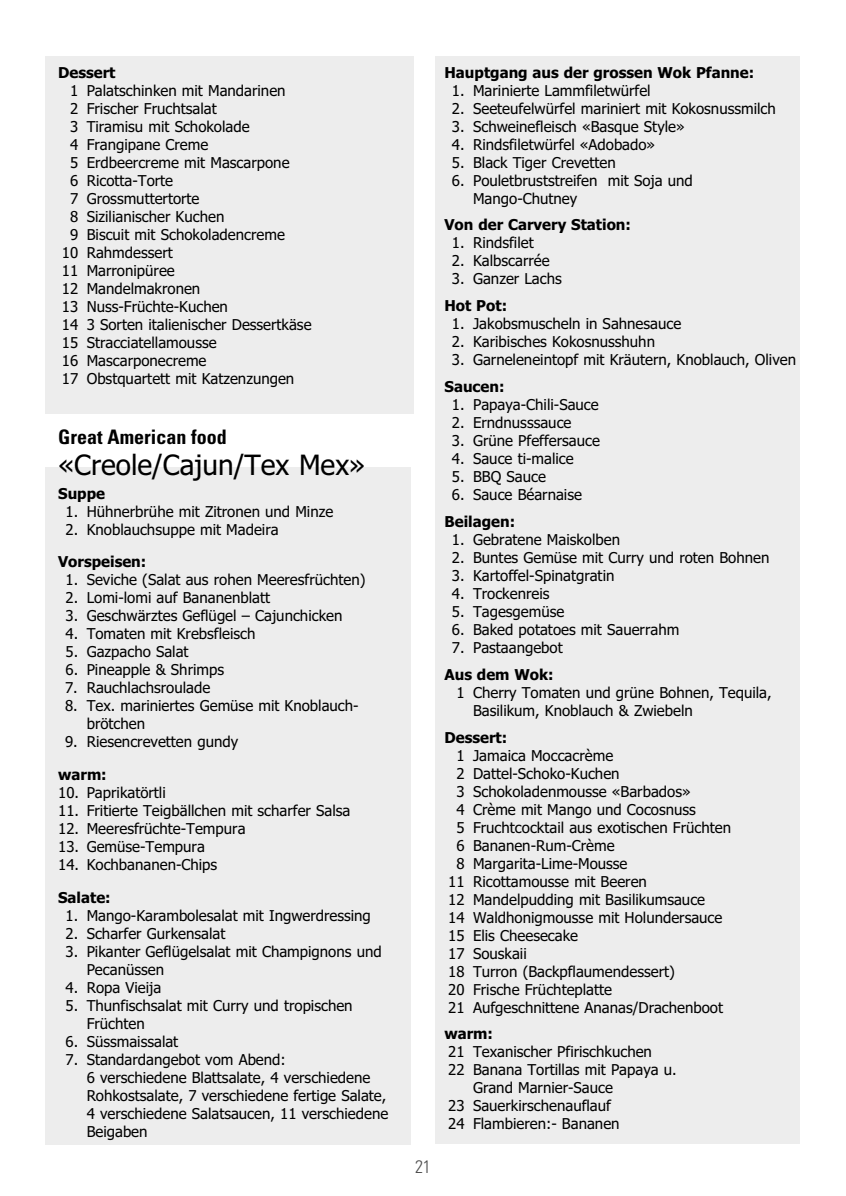
<style>
.page{position:relative;width:846px;height:1196px;background:#fff}
.page>*{position:absolute;margin:0;border:0;box-sizing:border-box;transform-origin:0 0}
.t1{font:28px "Tahoma";color:#000}
.t2{font:700 condensed 20px "Univers";color:#000}
.t3{font:300 condensed 18px "Univers";color:#4d4d4d}
.t4{font:15px/18px "Tahoma";color:#000}
.t5{font:700 15px "Tahoma";color:#000}
</style>
<div class="page">
<div style="left:435px;top:57px;width:364px;height:1086px;background:#ededed"></div>
<div style="left:45px;top:466px;width:366px;height:678px;background:#ededed"></div>
<div style="left:45px;top:57px;width:369px;height:357px;background:#ededed"></div>
<p class="t5" style="left:58px;top:64px;width:59px">Dessert</p>
<p class="t4" style="left:70px;top:81px;width:217px">1 Palatschinken mit Mandarinen</p>
<p class="t4" style="left:70px;top:99px;width:148px">2 Frischer Fruchtsalat</p>
<p class="t4" style="left:70px;top:117px;width:181px">3 Tiramisu mit Schokolade</p>
<p class="t4" style="left:70px;top:135px;width:140px">4 Frangipane Creme</p>
<p class="t4" style="left:70px;top:153px;width:221px">5 Erdbeercreme mit Mascarpone</p>
<p class="t4" style="left:70px;top:171px;width:104px">6 Ricotta-Torte</p>
<p class="t4" style="left:70px;top:189px;width:131px">7 Grossmuttertorte</p>
<p class="t4" style="left:70px;top:207px;width:156px">8 Sizilianischer Kuchen</p>
<p class="t4" style="left:70px;top:225px;width:216px">9 Biscuit mit Schokoladencreme</p>
<p class="t4" style="left:62px;top:243px;width:112px">10 Rahmdessert</p>
<p class="t4" style="left:62px;top:261px;width:114px">11 Marronipüree</p>
<p class="t4" style="left:62px;top:279px;width:140px">12 Mandelmakronen</p>
<p class="t4" style="left:62px;top:297px;width:167px">13 Nuss-Früchte-Kuchen</p>
<p class="t4" style="left:62px;top:315px;width:251px">14 3 Sorten italienischer Dessertkäse</p>
<p class="t4" style="left:62px;top:333px;width:156px">15 Stracciatellamousse</p>
<p class="t4" style="left:62px;top:351px;width:146px">16 Mascarponecreme</p>
<p class="t4" style="left:62px;top:369px;width:234px">17 Obstquartett mit Katzenzungen</p>
<h2 class="t2" style="left:58px;top:429px;width:170px">Great American food</h2>
<h1 class="t1" style="left:58px;top:449px;width:308px">«Creole/Cajun/Tex Mex»</h1>
<p class="t5" style="left:58px;top:484px;width:48px">Suppe</p>
<p class="t4" style="left:66px;top:502px;width:269px">1. Hühnerbrühe mit Zitronen und Minze</p>
<p class="t4" style="left:66px;top:520px;width:214px">2. Knoblauchsuppe mit Madeira</p>
<p class="t5" style="left:58px;top:553px;width:90px">Vorspeisen:</p>
<p class="t4" style="left:66px;top:571px;width:301px">1. Seviche (Salat aus rohen Meeresfrüchten)</p>
<p class="t4" style="left:66px;top:589px;width:206px">2. Lomi-lomi auf Bananenblatt</p>
<p class="t4" style="left:66px;top:607px;width:278px">3. Geschwärztes Geflügel – Cajunchicken</p>
<p class="t4" style="left:66px;top:625px;width:191px">4. Tomaten mit Krebsfleisch</p>
<p class="t4" style="left:66px;top:643px;width:124px">5. Gazpacho Salat</p>
<p class="t4" style="left:66px;top:661px;width:160px">6. Pineapple &amp; Shrimps</p>
<p class="t4" style="left:65px;top:679px;width:147px">7. Rauchlachsroulade</p>
<p class="t4" style="left:87px;top:697px;width:273px;text-indent:-22px">8. Tex. mariniertes Gemüse mit Knoblauch&shy;brötchen</p>
<p class="t4" style="left:65px;top:733px;width:175px">9. Riesencrevetten gundy</p>
<p class="t5" style="left:58px;top:766px;width:50px">warm:</p>
<p class="t4" style="left:58px;top:784px;width:109px">10. Paprikatörtli</p>
<p class="t4" style="left:58px;top:802px;width:294px">11. Fritierte Teigbällchen mit scharfer Salsa</p>
<p class="t4" style="left:58px;top:820px;width:189px">12. Meeresfrüchte-Tempura</p>
<p class="t4" style="left:58px;top:838px;width:148px">13. Gemüse-Tempura</p>
<p class="t4" style="left:58px;top:856px;width:161px">14. Kochbananen-Chips</p>
<p class="t5" style="left:58px;top:889px;width:54px">Salate:</p>
<p class="t4" style="left:65px;top:906px;width:307px">1. Mango-Karambolesalat mit Ingwerdressing</p>
<p class="t4" style="left:65px;top:924px;width:161px">2. Scharfer Gurkensalat</p>
<p class="t4" style="left:87px;top:942px;width:296px;text-indent:-21px">3. Pikanter Geflügelsalat mit Champignons und<br>Pecanüssen</p>
<p class="t4" style="left:65px;top:978px;width:97px">4. Ropa Vieija</p>
<p class="t4" style="left:87px;top:996px;width:267px;text-indent:-21px">5. Thunfischsalat mit Curry und tropischen<br>Früchten</p>
<p class="t4" style="left:65px;top:1032px;width:114px">6. Süssmaissalat</p>
<p class="t4" style="left:87px;top:1050px;width:303px;text-indent:-21px">7. Standardangebot vom Abend:<br>6 verschiedene Blattsalate, 4 verschiedene Rohkostsalate, 7 verschiedene fertige Salate, 4 verschiedene Salatsaucen, 11 verschiedene Beigaben</p>
<p class="t3" style="left:415px;top:1160px;width:17px">21</p>
<p class="t5" style="left:444px;top:64px;width:311px">Hauptgang aus der grossen Wok Pfanne:</p>
<p class="t4" style="left:452px;top:81px;width:200px">1. Marinierte Lammfiletwürfel</p>
<p class="t4" style="left:452px;top:99px;width:325px">2. Seeteufelwürfel mariniert mit Kokosnussmilch</p>
<p class="t4" style="left:452px;top:117px;width:234px">3. Schweinefleisch «Basque Style»</p>
<p class="t4" style="left:452px;top:135px;width:205px">4. Rindsfiletwürfel «Adobado»</p>
<p class="t4" style="left:452px;top:153px;width:165px">5. Black Tiger Crevetten</p>
<p class="t4" style="left:473px;top:171px;width:221px;text-indent:-21px">6. Pouletbruststreifen mit Soja und<br>Mango-Chutney</p>
<p class="t5" style="left:444px;top:216px;width:188px">Von der Carvery Station:</p>
<p class="t4" style="left:452px;top:234px;width:83px">1. Rindsfilet</p>
<p class="t4" style="left:452px;top:252px;width:99px">2. Kalbscarrée</p>
<p class="t4" style="left:452px;top:270px;width:111px">3. Ganzer Lachs</p>
<p class="t5" style="left:444px;top:297px;width:64px">Hot Pot:</p>
<p class="t4" style="left:452px;top:315px;width:231px">1. Jakobsmuscheln in Sahnesauce</p>
<p class="t4" style="left:452px;top:333px;width:204px">2. Karibisches Kokosnusshuhn</p>
<p class="t4" style="left:452px;top:351px;width:345px">3. Garneleneintopf mit Kräutern, Knoblauch, Oliven</p>
<p class="t5" style="left:444px;top:378px;width:61px">Saucen:</p>
<p class="t4" style="left:452px;top:396px;width:148px">1. Papaya-Chili-Sauce</p>
<p class="t4" style="left:452px;top:414px;width:121px">2. Erndnusssauce</p>
<p class="t4" style="left:452px;top:432px;width:149px">3. Grüne Pfeffersauce</p>
<p class="t4" style="left:452px;top:450px;width:123px">4. Sauce ti-malice</p>
<p class="t4" style="left:452px;top:468px;width:95px">5. BBQ Sauce</p>
<p class="t4" style="left:452px;top:486px;width:131px">6. Sauce Béarnaise</p>
<p class="t5" style="left:444px;top:513px;width:72px">Beilagen:</p>
<p class="t4" style="left:452px;top:530px;width:170px">1. Gebratene Maiskolben</p>
<p class="t4" style="left:452px;top:548px;width:319px">2. Buntes Gemüse mit Curry und roten Bohnen</p>
<p class="t4" style="left:452px;top:566px;width:164px">3. Kartoffel-Spinatgratin</p>
<p class="t4" style="left:452px;top:584px;width:99px">4. Trockenreis</p>
<p class="t4" style="left:452px;top:602px;width:114px">5. Tagesgemüse</p>
<p class="t4" style="left:452px;top:620px;width:229px">6. Baked potatoes mit Sauerrahm</p>
<p class="t4" style="left:452px;top:638px;width:112px">7. Pastaangebot</p>
<p class="t5" style="left:444px;top:665px;width:111px">Aus dem Wok:</p>
<p class="t4" style="left:473px;top:683px;width:300px;text-indent:-17px">1 Cherry Tomaten und grüne Bohnen, Tequila,<br>Basilikum, Knoblauch &amp; Zwiebeln</p>
<p class="t5" style="left:444px;top:728px;width:64px">Dessert:</p>
<p class="t4" style="left:456px;top:746px;width:158px">1 Jamaica Moccacrème</p>
<p class="t4" style="left:456px;top:764px;width:165px">2 Dattel-Schoko-Kuchen</p>
<p class="t4" style="left:456px;top:782px;width:236px">3 Schokoladenmousse «Barbados»</p>
<p class="t4" style="left:456px;top:800px;width:241px">4 Crème mit Mango und Cocosnuss</p>
<p class="t4" style="left:456px;top:818px;width:276px">5 Fruchtcocktail aus exotischen Früchten</p>
<p class="t4" style="left:456px;top:836px;width:160px">6 Bananen-Rum-Crème</p>
<p class="t4" style="left:456px;top:854px;width:172px">8 Margarita-Lime-Mousse</p>
<p class="t4" style="left:448px;top:872px;width:200px">11 Ricottamousse mit Beeren</p>
<p class="t4" style="left:448px;top:890px;width:258px">12 Mandelpudding mit Basilikumsauce</p>
<p class="t4" style="left:448px;top:908px;width:276px">14 Waldhonigmousse mit Holundersauce</p>
<p class="t4" style="left:448px;top:926px;width:131px">15 Elis Cheesecake</p>
<p class="t4" style="left:448px;top:944px;width:80px">17 Souskaii</p>
<p class="t4" style="left:448px;top:962px;width:228px">18 Turron (Backpflaumendessert)</p>
<p class="t4" style="left:448px;top:980px;width:165px">20 Frische Früchteplatte</p>
<p class="t4" style="left:448px;top:998px;width:276px">21 Aufgeschnittene Ananas/Drachenboot</p>
<p class="t5" style="left:444px;top:1025px;width:50px">warm:</p>
<p class="t4" style="left:448px;top:1043px;width:205px">21 Texanischer Pfirischkuchen</p>
<p class="t4" style="left:448px;top:1061px;width:230px">22 Banana Tortillas mit Papaya u.</p>
<p class="t4" style="left:473px;top:1079px;width:141px">Grand Marnier-Sauce</p>
<p class="t4" style="left:448px;top:1097px;width:164px">23 Sauerkirschenauflauf</p>
<p class="t4" style="left:448px;top:1115px;width:173px">24 Flambieren:- Bananen</p>
</div>
